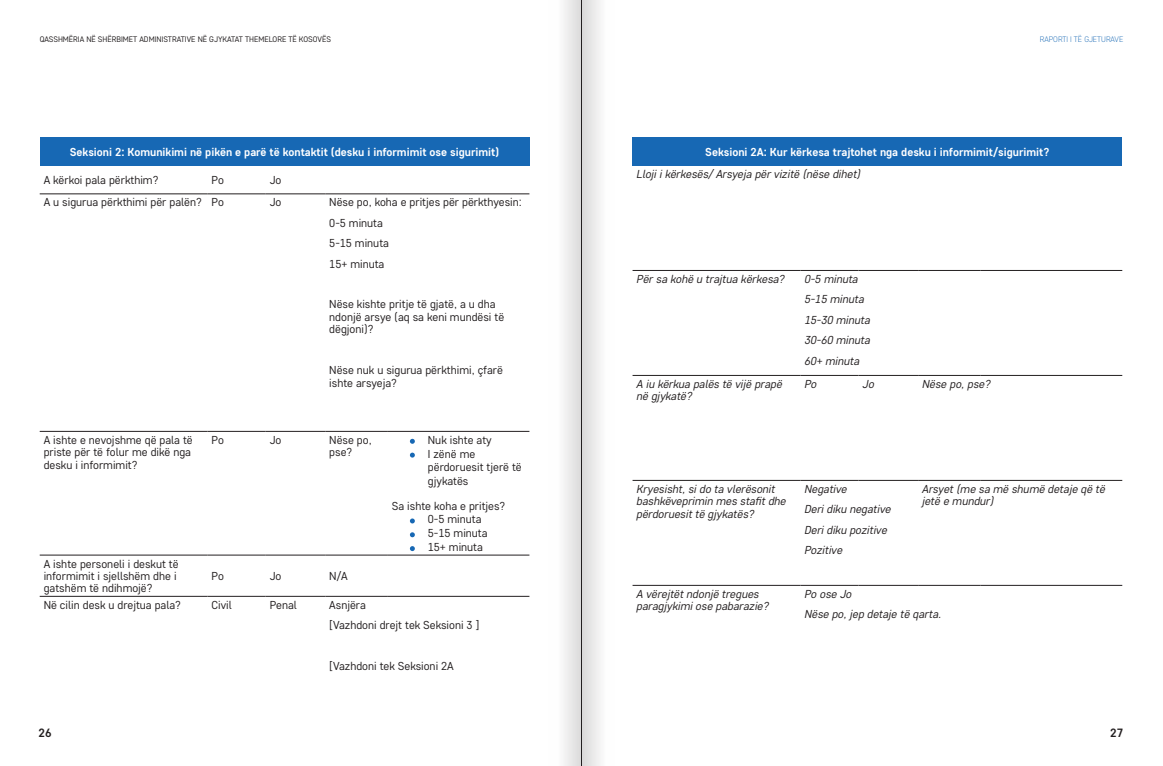
<style>
.page{position:relative;width:1163px;height:766px;background:#fff}
.page>*{position:absolute;margin:0;border:0;box-sizing:border-box;transform-origin:0 0}
.t1{font:700 12px "Core Sans D55";color:#231f20}
.t2{font:11.5px/12.4px "Core Sans D35";color:#231f20}
.t3{font:italic 11.5px/20.4px "Core Sans D35";color:#231f20}
.t4{font:700 11.5px "Core Sans D55";color:#fff}
.t5{font:8px "Core Sans D35";color:#231f20}
.t6{font:300 8px "Core Sans D25";color:#1768b4}
</style>
<div class="page">
<div style="left:40px;top:137px;width:489px;height:28px;background:#1768b4"></div>
<hr style="left:40px;top:193px;width:167px;height:1px;background:#231f20">
<hr style="left:207px;top:193px;width:59px;height:1px;background:#231f20">
<hr style="left:266px;top:193px;width:59px;height:1px;background:#231f20">
<hr style="left:325px;top:193px;width:63px;height:1px;background:#231f20">
<hr style="left:388px;top:193px;width:141px;height:1px;background:#231f20">
<hr style="left:40px;top:431px;width:167px;height:1px;background:#231f20">
<hr style="left:207px;top:431px;width:59px;height:1px;background:#231f20">
<hr style="left:266px;top:431px;width:59px;height:1px;background:#231f20">
<hr style="left:325px;top:431px;width:63px;height:1px;background:#231f20">
<hr style="left:388px;top:431px;width:141px;height:1px;background:#231f20">
<hr style="left:40px;top:554px;width:167px;height:1px;background:#231f20">
<hr style="left:207px;top:554px;width:59px;height:1px;background:#231f20">
<hr style="left:266px;top:554px;width:59px;height:1px;background:#231f20">
<hr style="left:325px;top:554px;width:63px;height:1px;background:#231f20">
<hr style="left:388px;top:554px;width:141px;height:1px;background:#231f20">
<hr style="left:40px;top:596px;width:167px;height:1px;background:#231f20">
<hr style="left:207px;top:596px;width:59px;height:1px;background:#231f20">
<hr style="left:266px;top:596px;width:59px;height:1px;background:#231f20">
<hr style="left:325px;top:596px;width:63px;height:1px;background:#231f20">
<hr style="left:388px;top:596px;width:141px;height:1px;background:#231f20">
<svg style="left:410px;top:438px;width:5px;height:5px"></svg>
<svg style="left:410px;top:452px;width:5px;height:5px"></svg>
<svg style="left:410px;top:518px;width:5px;height:5px"></svg>
<svg style="left:410px;top:532px;width:5px;height:5px"></svg>
<svg style="left:410px;top:546px;width:5px;height:5px"></svg>
<div style="left:632px;top:137px;width:490px;height:28px;background:#1768b4"></div>
<hr style="left:632px;top:270px;width:168px;height:1px;background:#231f20">
<hr style="left:800px;top:270px;width:58px;height:1px;background:#231f20">
<hr style="left:858px;top:270px;width:60px;height:1px;background:#231f20">
<hr style="left:918px;top:270px;width:62px;height:1px;background:#231f20">
<hr style="left:980px;top:270px;width:142px;height:1px;background:#231f20">
<hr style="left:632px;top:375px;width:168px;height:1px;background:#231f20">
<hr style="left:800px;top:375px;width:58px;height:1px;background:#231f20">
<hr style="left:858px;top:375px;width:60px;height:1px;background:#231f20">
<hr style="left:918px;top:375px;width:62px;height:1px;background:#231f20">
<hr style="left:980px;top:375px;width:142px;height:1px;background:#231f20">
<hr style="left:632px;top:480px;width:168px;height:1px;background:#231f20">
<hr style="left:800px;top:480px;width:58px;height:1px;background:#231f20">
<hr style="left:858px;top:480px;width:60px;height:1px;background:#231f20">
<hr style="left:918px;top:480px;width:62px;height:1px;background:#231f20">
<hr style="left:980px;top:480px;width:142px;height:1px;background:#231f20">
<hr style="left:632px;top:585px;width:168px;height:1px;background:#231f20">
<hr style="left:800px;top:585px;width:58px;height:1px;background:#231f20">
<hr style="left:858px;top:585px;width:60px;height:1px;background:#231f20">
<hr style="left:918px;top:585px;width:62px;height:1px;background:#231f20">
<hr style="left:980px;top:585px;width:142px;height:1px;background:#231f20">
<svg style="left:564px;top:0;width:36px;height:765px"></svg>
<hr style="left:581px;top:0;width:1px;height:765px;background:#231f20">
<p class="t5" style="left:40px;top:34px;width:293px">QASSHMËRIA NË SHËRBIMET ADMINISTRATIVE NË GJYKATAT THEMELORE TË KOSOVËS</p>
<p class="t6" style="left:1039px;top:34px;width:85px">RAPORTI I TË GJETURAVE</p>
<p class="t4" style="left:70px;top:144px;width:431px">Seksioni 2: Komunikimi në pikën e parë të kontaktit (desku i informimit ose sigurimit)</p>
<p class="t2" style="left:44px;top:173px;width:116px">A kërkoi pala përkthim?</p>
<p class="t2" style="left:211px;top:173px;width:14px">Po</p>
<p class="t2" style="left:270px;top:173px;width:13px">Jo</p>
<p class="t2" style="left:44px;top:196px;width:182px">A u sigurua përkthimi për palën? Po</p>
<p class="t2" style="left:270px;top:196px;width:13px">Jo</p>
<p class="t2" style="left:329px;top:192px;width:194px;line-height:20.4px">Nëse po, koha e pritjes për përkthyesin:<br>0-5 minuta<br>5-15 minuta<br>15+ minuta</p>
<p class="t2" style="left:329px;top:298px;width:176px">Nëse kishte pritje të gjatë, a u dha ndonjë arsye (aq sa keni mundësi të dëgjoni)?</p>
<p class="t2" style="left:329px;top:363px;width:175px">Nëse nuk u sigurua përkthimi, çfarë ishte arsyeja?</p>
<p class="t2" style="left:44px;top:433px;width:150px">A ishte e nevojshme që pala të priste për të folur me dikë nga desku i informimit?</p>
<p class="t2" style="left:211px;top:433px;width:14px">Po</p>
<p class="t2" style="left:270px;top:433px;width:13px">Jo</p>
<p class="t2" style="left:329px;top:433px;width:44px">Nëse po, pse?</p>
<p class="t2" style="left:428px;top:432px;width:95px;line-height:13.8px">Nuk ishte aty<br>I zënë me përdoruesit tjerë të gjykatës</p>
<p class="t2" style="left:428px;top:498px;width:79px;line-height:13.8px;text-indent:-36px">Sa ishte koha e pritjes?<br>0-5 minuta<br>5-15 minuta<br>15+ minuta</p>
<p class="t2" style="left:44px;top:556px;width:136px">A ishte personeli i deskut të informimit i sjellshëm dhe i gatshëm të ndihmojë?</p>
<p class="t2" style="left:211px;top:569px;width:14px">Po</p>
<p class="t2" style="left:270px;top:569px;width:13px">Jo</p>
<p class="t2" style="left:329px;top:569px;width:20px">N/A</p>
<p class="t2" style="left:44px;top:598px;width:139px">Në cilin desk u drejtua pala?</p>
<p class="t2" style="left:211px;top:598px;width:22px">Civil</p>
<p class="t2" style="left:270px;top:598px;width:29px">Penal</p>
<p class="t2" style="left:329px;top:594px;width:151px;line-height:20.4px">Asnjëra<br>[Vazhdoni drejt tek Seksioni 3 ]</p>
<p class="t2" style="left:329px;top:659px;width:126px">[Vazhdoni tek Seksioni 2A</p>
<p class="t4" style="left:705px;top:144px;width:346px">Seksioni 2A: Kur kërkesa trajtohet nga desku i informimit/sigurimit?</p>
<p class="t3" style="left:636px;top:163px;width:226px">Lloji i kërkesës/ Arsyeja për vizitë (nëse dihet)</p>
<p class="t3" style="left:636px;top:268px;width:150px">Për sa kohë u trajtua kërkesa?</p>
<p class="t3" style="left:804px;top:268px;width:67px">0-5 minuta<br>5-15 minuta<br>15-30 minuta<br>30-60 minuta<br>60+ minuta</p>
<p class="t3" style="left:636px;top:377px;width:147px;line-height:12.4px">A iu kërkua palës të vijë prapë në gjykatë?</p>
<p class="t3" style="left:804px;top:373px;width:14px">Po</p>
<p class="t3" style="left:862px;top:373px;width:13px">Jo</p>
<p class="t3" style="left:922px;top:373px;width:70px">Nëse po, pse?</p>
<p class="t3" style="left:636px;top:482px;width:151px;line-height:12.4px">Kryesisht, si do ta vlerësonit bashkëveprimin mes stafit dhe përdoruesit të gjykatës?</p>
<p class="t3" style="left:804px;top:478px;width:88px">Negative<br>Deri diku negative<br>Deri diku pozitive<br>Pozitive</p>
<p class="t3" style="left:922px;top:482px;width:185px;line-height:12.4px">Arsyet (me sa më shumë detaje që të jetë e mundur)</p>
<p class="t3" style="left:636px;top:587px;width:134px;line-height:12.4px">A vërejtët ndonjë tregues paragjykimi ose pabarazie?</p>
<p class="t3" style="left:804px;top:583px;width:139px">Po ose Jo<br>Nëse po, jep detaje të qarta.</p>
<p class="t1" style="left:39px;top:724px;width:14px">26</p>
<p class="t1" style="left:1110px;top:724px;width:14px">27</p>
</div>
